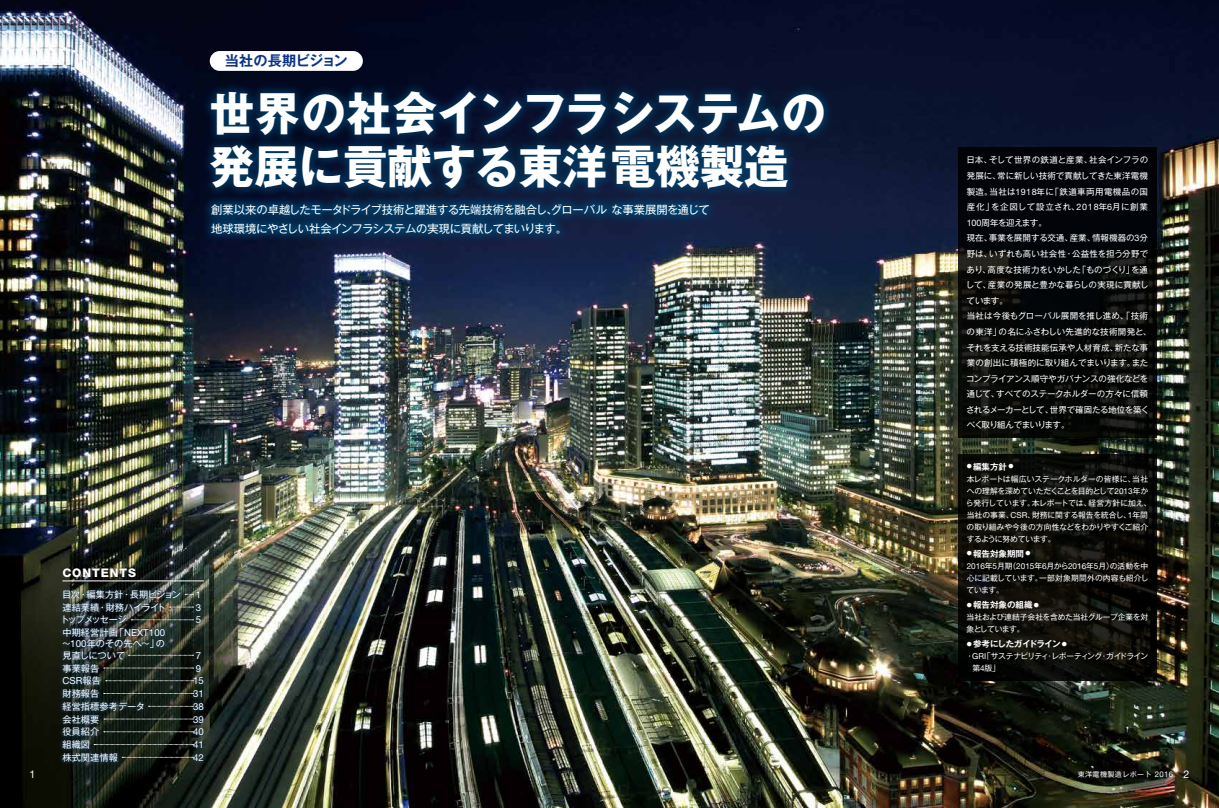
<style>
.page{position:relative;width:1219px;height:808px;background:#fff}
.page>*{position:absolute;margin:0;border:0;box-sizing:border-box;transform-origin:0 0}
.t1{font:700 46.1px/53.2px "Gothic MB101 Pr 6 N";color:#fff}
.t2{font:700 14.2px "Gothic MB101 Pr 6 N De";letter-spacing:-.02em;color:#0c3388}
.t3{font:800 11.9px "Helvetica Neue LT Std";letter-spacing:.075em;color:#fff}
.t4{font:11.3px/18.4px "Gothic MB101 Pr 6 N";letter-spacing:-.035em;color:#fff}
.t5{font:10.6px "Helvetica Neue LT Std";color:#fff}
.t6{font:9.7px "Helvetica Neue LT Std";letter-spacing:.01em;color:#fff}
.t7{font:9.2px/11.3px "Gothic MB101 Pr 6 N";letter-spacing:.01em;color:#fff;text-align:justify}
.t8{font:9.2px "Gothic MB101 Pr 6 N";letter-spacing:-.025em;color:#fff}
.t9{font:9.2px "Gothic MB101 Pr 6 N";letter-spacing:-.115em;color:#fff}
.t10{font:8.5px/15.6px "Gothic MB101 Pr 6 N";color:#fff}
.t11{font:700 8.5px "Gothic MB101 Pr 6 N De";color:#fff}
.t12{font:700 8.5px "Gothic MB101 Pr 6 N De";letter-spacing:-.04em;color:#fff}
.t13{font:7.8px/12px "Gothic MB101 Pr 6 N";letter-spacing:-.025em;color:#fff}
.t14{font:7.8px/12px "Gothic MB101 Pr 6 N";letter-spacing:-.075em;color:#fff}
.t15{font:7.1px "Gothic MB101 Pr 6 N";letter-spacing:.05em;color:#fff}
.s1{font-family:"Helvetica Neue LT Std";font-size:9.7px}
.s2{font-family:"Gothic MB101 Pr 6 N";font-size:9.2px}
.s3{font-family:"Helvetica Neue LT Std";font-size:8.9px}
.s4{font-family:"Helvetica Neue LT Std";font-size:8.2px}
.s5{font-family:"Helvetica Neue LT Std";font-size:7.8px}
.s6{font-family:"Helvetica Neue LT Std";font-size:10.6px}
</style>
<div class="page">
<img style="left:0;top:0;width:1219px;height:808px">
<div style="left:200px;top:81px;width:634px;height:118px;background:#004471;opacity:.8"></div>
<svg style="left:201px;top:194px;width:518px;height:50px;background:#092a4f"></svg>
<div style="left:210px;top:51px;width:153px;height:20px;background:#fff;border-radius:10px"></div>
<svg style="left:958px;top:454px;width:199px;height:226px;background:#0c0c08"></svg>
<svg style="left:958px;top:147px;width:199px;height:291px;background:#060708"></svg>
<div style="left:61px;top:567px;width:144px;height:196px;background:#000;opacity:.7"></div>
<div style="left:59px;top:586px;width:148px;height:179px;background:#2778be;opacity:.75"></div>
<svg style="left:170px;top:607px;width:23px;height:1px"></svg>
<svg style="left:131px;top:619px;width:62px;height:1px"></svg>
<svg style="left:104px;top:693px;width:89px;height:1px"></svg>
<svg style="left:128px;top:655px;width:65px;height:1px"></svg>
<svg style="left:149px;top:706px;width:44px;height:1px"></svg>
<svg style="left:104px;top:668px;width:89px;height:1px"></svg>
<svg style="left:104px;top:719px;width:89px;height:1px"></svg>
<svg style="left:94px;top:744px;width:99px;height:1px"></svg>
<svg style="left:106px;top:680px;width:87px;height:1px"></svg>
<svg style="left:104px;top:731px;width:89px;height:1px"></svg>
<svg style="left:122px;top:757px;width:71px;height:1px"></svg>
<hr style="left:62px;top:581px;width:142px;height:1px;background:#fff">
<p class="t2" style="left:225px;top:49px;width:124px">当社の長期ビジョン</p>
<p class="t1" style="left:210px;top:86px;width:618px">世界の社会インフラシステムの発展に貢献する東洋電機製造</p>
<p class="t4" style="left:211px;top:200px;width:500px">創業以来の卓越したモータドライブ技術と躍進する先端技術を融合し、グローバルな事業展開を通じて地球環境にやさしい社会インフラシステムの実現に貢献してまいります。</p>
<p class="t3" style="left:62px;top:566px;width:75px">CONTENTS</p>
<p class="t8" style="left:62px;top:587px;width:120px">目次・編集方針・長期ビジョン</p>
<p class="t6" style="left:196px;top:588px;width:7px">1</p>
<p class="t7" style="left:62px;top:601px;width:105px">連結業績・財務ハイライト</p>
<p class="t6" style="left:196px;top:601px;width:7px">3</p>
<p class="t9" style="left:60px;top:612px;width:68px">トップメッセージ</p>
<p class="t6" style="left:196px;top:614px;width:7px">5</p>
<p class="t7" style="left:62px;top:626px;width:105px">中期経営計画「<span class="s1">NEXT100</span>～<span class="s1">100</span>年のその先へ～」の見直しについて</p>
<p class="t6" style="left:196px;top:649px;width:7px">7</p>
<p class="t7" style="left:62px;top:662px;width:39px">事業報告</p>
<p class="t6" style="left:196px;top:662px;width:7px">9</p>
<p class="t6" style="left:62px;top:675px;width:40px">CSR<span class="s2">報告</span></p>
<p class="t6" style="left:193px;top:675px;width:12px">15</p>
<p class="t7" style="left:62px;top:687px;width:39px">財務報告</p>
<p class="t6" style="left:193px;top:688px;width:12px">31</p>
<p class="t7" style="left:62px;top:700px;width:84px">経営指標参考データ</p>
<p class="t6" style="left:193px;top:700px;width:12px">38</p>
<p class="t7" style="left:62px;top:713px;width:39px">会社概要</p>
<p class="t6" style="left:193px;top:713px;width:12px">39</p>
<p class="t7" style="left:62px;top:725px;width:38px">役員紹介</p>
<p class="t6" style="left:193px;top:726px;width:12px">40</p>
<p class="t7" style="left:62px;top:738px;width:29px">組織図</p>
<p class="t6" style="left:193px;top:739px;width:12px">41</p>
<p class="t7" style="left:62px;top:751px;width:57px">株式関連情報</p>
<p class="t6" style="left:193px;top:751px;width:12px">42</p>
<p class="t10" style="left:966px;top:152px;width:187px">日本、そして世界の鉄道と産業、社会インフラの発展に、常に新しい技術で貢献してきた東洋電機製造。当社は<span class="s3">1918</span>年に「鉄道車両用電機品の国産化」を企図して設立され、<span class="s3">2018</span>年<span class="s3">6</span>月に創業<br><span class="s3">100</span>周年を迎えます。<br>現在、事業を展開する交通、産業、情報機器の<span class="s3">3</span>分野は、いずれも高い社会性・公益性を担う分野であり、高度な技術力をいかした「ものづくり」を通して、産業の発展と豊かな暮らしの実現に貢献しています。<br>当社は今後もグローバル展開を推し進め、「技術の東洋」の名にふさわしい先進的な技術開発と、それを支える技術技能伝承や人材育成、新たな事業の創出に積極的に取り組んでまいります。またコンプライアンス順守やガバナンスの強化などを通じて、すべてのステークホルダーの方々に信頼されるメーカーとして、世界で確固たる地位を築くべく取り組んでまいります。</p>
<p class="t11" style="left:967px;top:459px;width:48px"><sup>●</sup> 編集方針 <sup>●</sup></p>
<p class="t13" style="left:966px;top:472px;width:187px">本レポートは幅広いステークホルダーの皆様に、当社への理解を深めていただくことを目的として<span class="s4">2013</span>年から発行しています。本レポートでは、経営方針に加え、当社の事業、<span class="s4">CSR</span>、財務に関する報告を統合し、<span class="s4">1</span>年間の取り組みや今後の方向性などをわかりやすくご紹介するように努めています。</p>
<p class="t11" style="left:967px;top:546px;width:65px"><sup>●</sup> 報告対象期間 <sup>●</sup></p>
<p class="t13" style="left:966px;top:559px;width:183px;text-align:justify"><span class="s4">2016</span>年<span class="s4">5</span>月期（<span class="s4">2015</span>年<span class="s4">6</span>月から<span class="s4">2016</span>年<span class="s4">5</span>月）の活動を中心に記載しています。一部対象期間外の内容も紹介しています。</p>
<p class="t11" style="left:967px;top:597px;width:74px"><sup>●</sup> 報告対象の組織 <sup>●</sup></p>
<p class="t13" style="left:967px;top:610px;width:183px">当社および連結子会社を含めた当社グループ企業を対象としています。</p>
<p class="t12" style="left:967px;top:636px;width:102px"><sup>●</sup> 参考にしたガイドライン <sup>●</sup></p>
<p class="t14" style="left:972px;top:649px;width:177px;text-indent:-7px">・<span class="s4">GRI</span>「サステナビリティ・レポーティング・ガイドライン第<span class="s4">4</span>版」</p>
<p class="t5" style="left:30px;top:767px;width:7px">1</p>
<p class="t15" style="left:1078px;top:768px;width:113px">東洋電機製造レポート <span class="s5">2016</span> <span class="s6">2</span></p>
</div>
